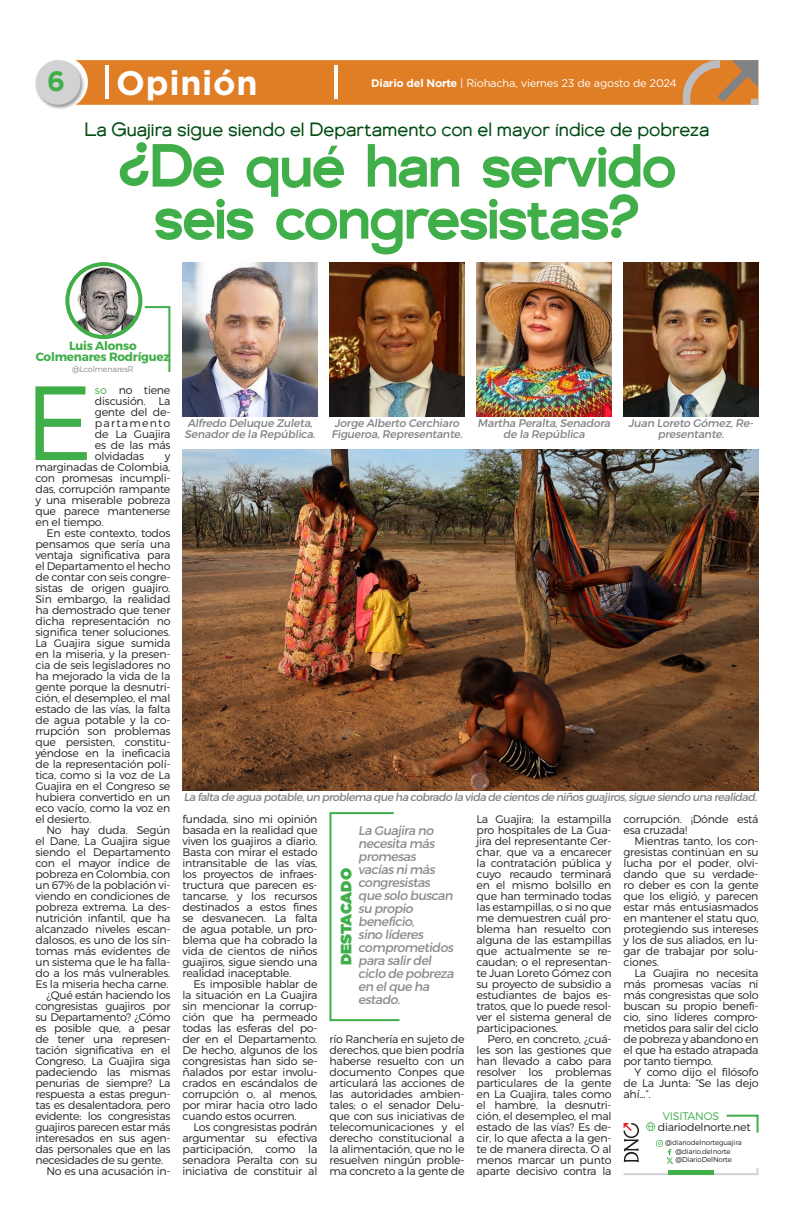
<style>
.page{position:relative;width:794px;height:1219px;background:#fff}
.page>*{position:absolute;margin:0;border:0;box-sizing:border-box;transform-origin:0 0}
.Capitular{font:105.3px "Trueno Lt";color:#40ae49}
.Título_medio_34pt{font:500 60px/52px "Genova";letter-spacing:-.02em;color:#40ae49;text-align:center}
.Capitular-2{font:700 34px "Gotham";letter-spacing:.02em;color:#fff}
.Capitular-3{font:700 28px "Gotham";color:#40ae49}
.Antetitulo{font:19px "Genova";color:#004c13}
.Destacado_Segoe_Bold{font:900 15px "Gotham";color:#40ae49}
.Destacado{font:12.6px/13px "Trueno Rg It";letter-spacing:-.04em;color:#8a8c8f}
.Pie_de_foto_Carita{font:12px/11px "Trueno Bd";letter-spacing:-.02em;color:#40ae49;text-align:center}
.Texto{font:11px/11px "Trueno Lt";letter-spacing:-.02em;color:#231f20;text-align:justify}
.Capitular-4{font:11px/11px "Trueno Lt";letter-spacing:-.02em;color:#231f20;text-align:justify}
.Pié_de_foto{font:11px/11px "Trueno Rg It";letter-spacing:-.02em;color:#808285}
.Pié_de_foto-2{font:11px "Trueno Rg It";letter-spacing:-.05em;color:#808285}
.Texto-2{font:11px "Gotham";letter-spacing:-.02em;color:#fff}
.Texto-3{font:11px "Trueno Lt";letter-spacing:-.02em;color:#40ae49}
.Pié_de_foto-3{font:8px "Trueno Lt";letter-spacing:-.02em;color:#8a8c8f}
.Texto-4{font:7.1px "Trueno Lt";letter-spacing:-.02em;color:#231f20}
.s1{font-weight:700}
.s2{color:#40ae49}
</style>
<div class="page">
<svg style="left:85px;top:60px;width:673px;height:45px;background:#dd802c"></svg>
<div style="left:35px;top:59px;width:50px;height:51px;background:#231f20;opacity:.45"></div>
<div style="left:36px;top:60px;width:44px;height:45px;background:#d1d2d4;border-radius:50%"></div>
<hr style="left:105px;top:66px;width:4px;height:33px;background:#fff">
<hr style="left:334px;top:66px;width:4px;height:33px;background:#fff">
<img style="left:70px;top:267px;width:70px;height:70px">
<div style="left:65px;top:262px;width:77px;height:77px;border:4px solid #40ae49;border-radius:50%"></div>
<svg style="left:144px;top:306px;width:27px;height:67px"></svg>
<img style="left:182px;top:449px;width:576px;height:341px">
<img style="left:182px;top:262px;width:135px;height:154px">
<img style="left:329px;top:262px;width:135px;height:154px">
<img style="left:476px;top:262px;width:135px;height:154px">
<img style="left:623px;top:262px;width:135px;height:154px">
<svg style="left:329px;top:812px;width:71px;height:210px"></svg>
<svg style="left:623px;top:1114px;width:136px;height:61px"></svg>
<hr style="left:668px;top:1171px;width:46px;height:4px;background:#40ae49">
<p class="Capitular-2" style="left:116px;top:61px;width:143px">Opinión</p>
<p class="Capitular-3" style="left:47px;top:62px;width:19px">6</p>
<p class="Texto-2" style="left:371px;top:76px;width:307px"><span class="s1">Diario del Norte</span> | Riohacha, viernes 23 de agosto de 2024</p>
<p class="Antetitulo" style="left:85px;top:119px;width:626px">La Guajira sigue siendo el Departamento con el mayor índice de pobreza</p>
<p class="Título_medio_34pt" style="left:118px;top:140px;width:560px">¿De qué han servido seis congresistas?</p>
<p class="Pie_de_foto_Carita" style="left:36px;top:340px;width:136px">Luis Alonso<br>Colmenares Rodríguez</p>
<p class="Pié_de_foto-3" style="left:72px;top:364px;width:63px">@LcolmenaresR</p>
<p class="Capitular" style="left:24px;top:358px;width:70px">E</p>
<p class="Capitular-4" style="left:95px;top:384px;width:77px"><span class="s2">so</span> no tiene discusión. La gente del de&shy;partamento de La Guajira es de las más olvidadas</p>
<p class="Capitular-4" style="left:35px;top:450px;width:136px;text-indent:129px">y marginadas de Colombia, con promesas incumpli&shy;das, corrupción rampante y una miserable pobreza que parece mantenerse en el tiempo.</p>
<p class="Texto" style="left:35px;top:527px;width:136px;text-indent:11px">En este contexto, todos pensamos que sería una ventaja significativa para el Departamento el hecho de contar con seis congre&shy;sistas de origen guajiro.<br>Sin embargo, la realidad ha demostrado que tener dicha representación no significa tener soluciones.<br>La Guajira sigue sumida en la miseria, y la presen&shy;cia de seis legisladores no ha mejorado la vida de la gente porque la desnutri&shy;ción, el desempleo, el mal estado de las vías, la falta de agua potable y la co&shy;rrupción son problemas que persisten, constitu&shy;yéndose en la ineficacia de la representación polí&shy;tica, como si la voz de La Guajira en el Congreso se hubiera convertido en un eco vacío, como la voz en el desierto.</p>
<p class="Texto" style="left:35px;top:824px;width:136px;text-indent:11px">No hay duda. Según el Dane, La Guajira sigue siendo el Departamento con el mayor índice de pobreza en Colombia, con un 67% de la población vi&shy;viendo en condiciones de pobreza extrema. La des&shy;nutrición infantil, que ha alcanzado niveles escan&shy;dalosos, es uno de los sín&shy;tomas más evidentes de un sistema que le ha falla&shy;do a los más vulnerables.<br>Es la miseria hecha carne.</p>
<p class="Texto" style="left:35px;top:989px;width:136px;text-indent:11px">¿Qué están haciendo los congresistas guajiros por su Departamento? ¿Cómo es posible que, a pesar de tener una represen&shy;tación significativa en el Congreso, La Guajira siga padeciendo las mismas penurias de siempre? La respuesta a estas pregun&shy;tas es desalentadora, pero evidente: los congresistas guajiros parecen estar más interesados en sus agen&shy;das personales que en las necesidades de su gente.</p>
<p class="Texto" style="left:46px;top:1165px;width:125px">No es una acusación in-</p>
<p class="Pié_de_foto" style="left:185px;top:418px;width:132px">Alfredo Deluque Zuleta,<br>Senador de la República.</p>
<p class="Pié_de_foto" style="left:331px;top:418px;width:133px">Jorge Alberto Cerchiaro<br>Figueroa, Representante.</p>
<p class="Pié_de_foto" style="left:477px;top:418px;width:134px;text-align:center">Martha Peralta, Senadora de la República</p>
<p class="Pié_de_foto" style="left:628px;top:418px;width:126px;text-align:center">Juan Loreto Gómez, Re&shy;presentante.</p>
<p class="Pié_de_foto-2" style="left:184px;top:790px;width:574px">La falta de agua potable, un problema que ha cobrado la vida de cientos de niños guajiros, sigue siendo una realidad.</p>
<p class="Texto" style="left:182px;top:813px;width:136px">fundada, sino mi opinión basada en la realidad que viven los guajiros a diario.<br>Basta con mirar el estado intransitable de las vías, los proyectos de infraes&shy;tructura que parecen es&shy;tancarse, y los recursos destinados a estos fines se desvanecen. La falta de agua potable, un pro&shy;blema que ha cobrado la vida de cientos de niños guajiros, sigue siendo una realidad inaceptable.</p>
<p class="Texto" style="left:182px;top:978px;width:136px;text-indent:11px">Es imposible hablar de la situación en La Guajira sin mencionar la corrup&shy;ción que ha permeado todas las esferas del po&shy;der en el Departamento.<br>De hecho, algunos de los congresistas han sido se&shy;ñalados por estar involu&shy;crados en escándalos de corrupción o, al menos, por mirar hacia otro lado cuando estos ocurren.</p>
<p class="Texto" style="left:182px;top:1121px;width:136px;text-indent:11px">Los congresistas podrán argumentar su efectiva participación, como la senadora Peralta con su iniciativa de constituir al</p>
<p class="Texto" style="left:623px;top:813px;width:136px">corrupción. ¡Dónde está esa cruzada!</p>
<p class="Texto" style="left:623px;top:835px;width:136px;text-indent:11px">Mientras tanto, los con&shy;gresistas continúan en su lucha por el poder, olvi&shy;dando que su verdade&shy;ro deber es con la gente que los eligió, y parecen estar más entusiasmados en mantener el statu quo, protegiendo sus intereses y los de sus aliados, en lu&shy;gar de trabajar por solu&shy;ciones.</p>
<p class="Texto" style="left:623px;top:967px;width:136px;text-indent:11px">La Guajira no necesita más promesas vacías ni más congresistas que solo buscan su propio benefi&shy;cio, sino líderes compro&shy;metidos para salir del ciclo de pobreza y abandono en el que ha estado atrapada por tanto tiempo.</p>
<p class="Texto" style="left:623px;top:1066px;width:136px;text-indent:11px">Y como dijo el filósofo de La Junta: “Se las dejo ahí...”.</p>
<p class="Texto" style="left:476px;top:813px;width:136px">La Guajira; la estampilla pro hospitales de La Gua&shy;jira del representante Cer&shy;char, que va a encarecer la contratación pública y cuyo recaudo terminará en el mismo bolsillo en que han terminado todas las estampillas, o si no que me demuestren cuál pro&shy;blema han resuelto con alguna de las estampillas que actualmente se re&shy;caudan; o el representan&shy;te Juan Loreto Gómez con su proyecto de subsidio a estudiantes de bajos es&shy;tratos, que lo puede resol&shy;ver el sistema general de participaciones.</p>
<p class="Texto" style="left:476px;top:1033px;width:136px;text-indent:11px">Pero, en concreto, ¿cuá&shy;les son las gestiones que han llevado a cabo para resolver los problemas particulares de la gente en La Guajira, tales como el hambre, la desnutri&shy;ción, el desempleo, el mal estado de las vías? Es de&shy;cir, lo que afecta a la gen&shy;te de manera directa. O al menos marcar un punto aparte decisivo contra la</p>
<p class="Destacado" style="left:358px;top:824px;width:97px">La Guajira no necesita más promesas vacías ni más congresistas que solo buscan su propio beneficio,<br>sino líderes comprometidos para salir del ciclo de pobreza en el que ha estado.</p>
<p class="Destacado_Segoe_Bold" style="left:335px;top:965px;width:98px;rotate:-90deg">DESTACADO</p>
<p class="Texto" style="left:329px;top:1033px;width:136px">río Ranchería en sujeto de derechos, que bien podría haberse resuelto con un documento Conpes que articulará las acciones de las autoridades ambien&shy;tales; o el senador Delu&shy;que con sus iniciativas de telecomunicaciones y el derecho constitucional a la alimentación, que no le resuelven ningún proble&shy;ma concreto a la gente de</p>
<p class="Texto-3" style="left:663px;top:1109px;width:58px">VISITANOS</p>
<p class="Texto" style="left:658px;top:1121px;width:94px">diariodelnorte.net</p>
<p class="Texto-4" style="left:665px;top:1138px;width:78px">@diariodelnorteguajira</p>
<p class="Texto-4" style="left:675px;top:1147px;width:57px">@diario.delnorte</p>
<p class="Texto-4" style="left:675px;top:1155px;width:58px">@DiarioDelNorte</p>
</div>
